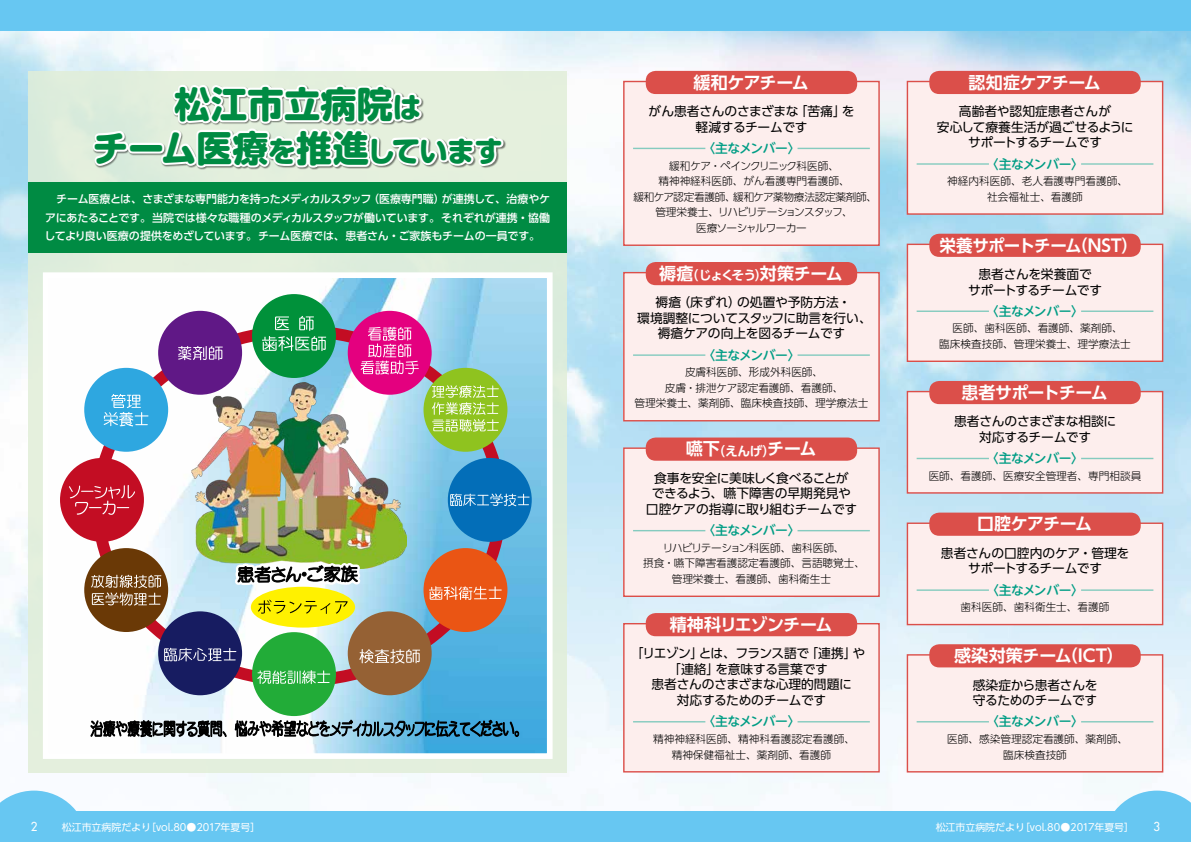
<style>
.page{position:relative;width:1191px;height:842px;background:#fff}
.page>*{position:absolute;margin:0;border:0;box-sizing:border-box;transform-origin:0 0}
.t1{font:800 36.1px/43.9px "Soft Go Std";letter-spacing:.01em;color:#008b43;text-align:center}
.t2{font:700 17px "UD Shin Go Pr 6 De";letter-spacing:-.02em;color:#fff}
.t3{font:700 17px "UD Shin Go Pr 6 De";letter-spacing:.005em;color:#fff}
.t4{font:700 17px "UD Shin Go Pr 6 De";letter-spacing:-.055em;color:#fff}
.t5{font:700 17px "UD Shin Go Pr 6 De";letter-spacing:-.045em;color:#fff}
.t6{font:700 17px "UD Shin Go Pr 6 De";letter-spacing:-.04em;color:#fff}
.t7{font:12.8px/15.6px "UD Shin Go Pr 6";letter-spacing:-.02em;color:#000;text-align:center}
.t8{font:500 12.8px "UD Shin M Go Pr 6";letter-spacing:-.03em;color:#009d85}
.t9{font:500 12px "Futura Std";color:#fff;scale:.95 1}
.t10{font:500 11px/18.4px "UD Shin Go Pr 6";letter-spacing:-.015em;color:#fff;text-align:justify}
.t11{font:300 10.6px/15.6px "UD Shin Go Pr 6";color:#000;text-align:center}
.t12{font:300 10.6px "UD Shin Go Pr 6";letter-spacing:-.025em;color:#000}
.t13{font:300 10.6px "UD Shin Go Pr 6";letter-spacing:-.07em;color:#000}
.t14{font:300 10.6px "UD Shin Go Pr 6";letter-spacing:-.065em;color:#000}
.t15{font:300 10.6px "UD Shin Go Pr 6";letter-spacing:-.045em;color:#000}
.t16{font:9.9px "UD Shin Go Pr 6";color:#fff}
.s1{font-size:28.3px}
.s2{font-size:12.8px}
</style>
<div class="page">
<img style="left:0;top:31px;width:1191px;height:780px">
<svg style="left:0;top:791px;width:88px;height:20px"></svg>
<svg style="left:1103px;top:791px;width:88px;height:20px"></svg>
<div style="left:0;top:811px;width:595px;height:31px;background:#67c7f2"></div>
<div style="left:595px;top:811px;width:596px;height:31px;background:#67c7f2"></div>
<div style="left:0;top:0;width:595px;height:31px;background:#67c7f2"></div>
<div style="left:595px;top:0;width:596px;height:31px;background:#67c7f2"></div>
<div style="left:28px;top:71px;width:539px;height:701px;background:#e1eed8"></div>
<div style="left:624px;top:81px;width:255px;height:164px;background:#fdeeed"></div>
<hr style="left:633px;top:148px;width:72px;height:1px;background:#85cbbf">
<hr style="left:797px;top:148px;width:73px;height:1px;background:#85cbbf">
<div style="left:623px;top:81px;width:256px;height:165px;border:1px solid #db4f4a"></div>
<div style="left:646px;top:71px;width:211px;height:23px;background:#db4f4a;border-radius:10px"></div>
<div style="left:624px;top:624px;width:255px;height:148px;background:#fdeeed"></div>
<hr style="left:633px;top:721px;width:72px;height:1px;background:#85cbbf">
<hr style="left:797px;top:721px;width:73px;height:1px;background:#85cbbf">
<div style="left:623px;top:623px;width:256px;height:149px;border:1px solid #db4f4a"></div>
<div style="left:646px;top:613px;width:211px;height:23px;background:#db4f4a;border-radius:10px"></div>
<div style="left:907px;top:244px;width:255px;height:117px;background:#fdeeed"></div>
<hr style="left:916px;top:311px;width:73px;height:1px;background:#85cbbf">
<hr style="left:1081px;top:311px;width:72px;height:1px;background:#85cbbf">
<div style="left:906px;top:244px;width:257px;height:118px;border:1px solid #db4f4a"></div>
<div style="left:929px;top:234px;width:211px;height:23px;background:#db4f4a;border-radius:10px"></div>
<div style="left:907px;top:392px;width:255px;height:101px;background:#fdeeed"></div>
<hr style="left:916px;top:458px;width:73px;height:1px;background:#85cbbf">
<hr style="left:1081px;top:458px;width:72px;height:1px;background:#85cbbf">
<div style="left:906px;top:391px;width:257px;height:103px;border:1px solid #db4f4a"></div>
<div style="left:929px;top:381px;width:211px;height:23px;background:#db4f4a;border-radius:10px"></div>
<div style="left:907px;top:523px;width:255px;height:102px;background:#fdeeed"></div>
<hr style="left:916px;top:589px;width:73px;height:2px;background:#85cbbf">
<hr style="left:1081px;top:589px;width:72px;height:2px;background:#85cbbf">
<div style="left:906px;top:522px;width:257px;height:103px;border:1px solid #db4f4a"></div>
<div style="left:929px;top:513px;width:211px;height:23px;background:#db4f4a;border-radius:10px"></div>
<div style="left:907px;top:655px;width:255px;height:117px;background:#fdeeed"></div>
<hr style="left:916px;top:721px;width:73px;height:1px;background:#85cbbf">
<hr style="left:1081px;top:721px;width:72px;height:1px;background:#85cbbf">
<div style="left:906px;top:654px;width:257px;height:118px;border:1px solid #db4f4a"></div>
<div style="left:929px;top:644px;width:211px;height:23px;background:#db4f4a;border-radius:10px"></div>
<div style="left:624px;top:273px;width:255px;height:148px;background:#fdeeed"></div>
<hr style="left:633px;top:354px;width:72px;height:2px;background:#85cbbf">
<hr style="left:797px;top:354px;width:73px;height:2px;background:#85cbbf">
<div style="left:623px;top:272px;width:256px;height:149px;border:1px solid #db4f4a"></div>
<div style="left:646px;top:262px;width:211px;height:23px;background:#db4f4a;border-radius:10px"></div>
<div style="left:624px;top:448px;width:255px;height:148px;background:#fdeeed"></div>
<hr style="left:633px;top:530px;width:72px;height:1px;background:#85cbbf">
<hr style="left:797px;top:530px;width:73px;height:1px;background:#85cbbf">
<div style="left:623px;top:447px;width:256px;height:150px;border:1px solid #db4f4a"></div>
<div style="left:646px;top:437px;width:211px;height:24px;background:#db4f4a;border-radius:10px"></div>
<div style="left:907px;top:81px;width:255px;height:133px;background:#fdeeed"></div>
<hr style="left:916px;top:163px;width:73px;height:2px;background:#85cbbf">
<hr style="left:1081px;top:163px;width:72px;height:2px;background:#85cbbf">
<div style="left:906px;top:81px;width:257px;height:134px;border:1px solid #db4f4a"></div>
<div style="left:929px;top:71px;width:211px;height:23px;background:#db4f4a;border-radius:10px"></div>
<img style="left:43px;top:272px;width:510px;height:487px">
<div style="left:28px;top:182px;width:539px;height:71px;background:#008b43"></div>
<div style="left:93px;top:85px;width:413px;height:85px;background:#dcecdc"></div>
<svg style="left:93px;top:131px;width:38px;height:37px"></svg>
<div style="left:128px;top:143px;width:36px;height:11px;border:4px solid #fff;border-radius:3px"></div>
<svg style="left:159px;top:69px;width:346px;height:101px"></svg>
<h1 class="t1" style="left:93px;top:79px;width:412px">松江市立病院<span class="s1">は<br></span>チーム医療<span class="s1">を</span>推進<span class="s1">しています</span></h1>
<p class="t10" style="left:44px;top:189px;width:507px;text-indent:12px">チーム医療とは、さまざまな専門能力を持ったメディカルスタッフ（医療専門職）が連携して、治療やケアにあたることです。当院では様々な職種のメディカルスタッフが働いています。それぞれが連携・協働してより良い医療の提供をめざしています。チーム医療では、患者さん・ご家族もチームの一員です。</p>
<h2 class="t2" style="left:693px;top:68px;width:117px">緩和ケアチーム</h2>
<p class="t7" style="left:648px;top:103px;width:207px">がん患者さんのさまざまな「苦痛」を軽減するチームです</p>
<p class="t8" style="left:702px;top:137px;width:100px">〈主なメンバー〉</p>
<p class="t14" style="left:669px;top:157px;width:171px">緩和ケア・ペインクリニック科医師、</p>
<p class="t11" style="left:658px;top:173px;width:193px">精神神経科医師、がん看護専門看護師、</p>
<p class="t12" style="left:633px;top:188px;width:245px">緩和ケア認定看護師、緩和ケア薬物療法認定薬剤師、</p>
<p class="t13" style="left:655px;top:204px;width:199px">管理栄養士、リハビリテーションスタッフ、</p>
<p class="t15" style="left:696px;top:219px;width:112px">医療ソーシャルワーカー</p>
<h2 class="t2" style="left:659px;top:259px;width:185px">褥瘡<span class="s2">（じょくそう）</span>対策チーム</h2>
<p class="t7" style="left:637px;top:294px;width:236px">褥瘡（床ずれ）の処置や予防方法・<br>環境調整についてスタッフに助言を行い、褥瘡ケアの向上を図るチームです</p>
<p class="t8" style="left:702px;top:344px;width:100px">〈主なメンバー〉</p>
<p class="t11" style="left:634px;top:364px;width:235px">皮膚科医師、形成外科医師、<br>皮膚・排泄ケア認定看護師、看護師、<br>管理栄養士、薬剤師、臨床検査技師、理学療法士</p>
<h2 class="t2" style="left:686px;top:435px;width:132px">嚥下<span class="s2">（えんげ）</span>チーム</h2>
<p class="t7" style="left:646px;top:470px;width:213px">食事を安全に美味しく食べることが<br>できるよう、嚥下障害の早期発見や口腔ケアの指導に取り組むチームです</p>
<p class="t8" style="left:702px;top:520px;width:100px">〈主なメンバー〉</p>
<p class="t11" style="left:643px;top:540px;width:224px">リハビリテーション科医師、歯科医師、<br>摂食・嚥下障害看護認定看護師、言語聴覚士、管理栄養士、看護師、歯科衛生士</p>
<h2 class="t4" style="left:670px;top:611px;width:164px">精神科リエゾンチーム</h2>
<p class="t7" style="left:631px;top:645px;width:236px">「リエゾン」とは、フランス語で「連携」や「連絡」を意味する言葉です<br>患者さんのさまざまな心理的問題に<br>対応するためのチームです</p>
<p class="t8" style="left:702px;top:711px;width:100px">〈主なメンバー〉</p>
<p class="t11" style="left:653px;top:731px;width:203px">精神神経科医師、精神科看護認定看護師、精神保健福祉士、薬剤師、看護師</p>
<h2 class="t6" style="left:968px;top:68px;width:134px">認知症ケアチーム</h2>
<p class="t7" style="left:937px;top:103px;width:198px">高齢者や認知症患者さんが<br>安心して療養生活が過ごせるようにサポートするチームです</p>
<p class="t8" style="left:986px;top:153px;width:100px">〈主なメンバー〉</p>
<p class="t11" style="left:947px;top:173px;width:182px">神経内科医師、老人看護専門看護師、社会福祉士、看護師</p>
<h2 class="t2" style="left:939px;top:231px;width:200px">栄養サポートチーム（NST）</h2>
<p class="t7" style="left:968px;top:266px;width:135px">患者さんを栄養面で<br>サポートするチームです</p>
<p class="t8" style="left:986px;top:300px;width:100px">〈主なメンバー〉</p>
<p class="t11" style="left:939px;top:320px;width:193px">医師、歯科医師、看護師、薬剤師、<br>臨床検査技師、管理栄養士、理学療法士</p>
<h2 class="t5" style="left:961px;top:378px;width:148px">患者サポートチーム</h2>
<p class="t7" style="left:954px;top:413px;width:164px">患者さんのさまざまな相談に対応するチームです</p>
<p class="t8" style="left:986px;top:447px;width:100px">〈主なメンバー〉</p>
<p class="t11" style="left:928px;top:467px;width:214px">医師、看護師、医療安全管理者、専門相談員</p>
<h2 class="t2" style="left:977px;top:510px;width:117px">口腔ケアチーム</h2>
<p class="t7" style="left:941px;top:545px;width:190px">患者さんの口腔内のケア・管理をサポートするチームです</p>
<p class="t8" style="left:986px;top:579px;width:100px">〈主なメンバー〉</p>
<p class="t11" style="left:960px;top:599px;width:150px">歯科医師、歯科衛生士、看護師</p>
<h2 class="t3" style="left:954px;top:642px;width:171px">感染対策チーム（ICT）</h2>
<p class="t7" style="left:972px;top:676px;width:126px;text-align:left">感染症から患者さんを守るためのチームです</p>
<p class="t8" style="left:986px;top:711px;width:100px">〈主なメンバー〉</p>
<p class="t11" style="left:947px;top:731px;width:182px">医師、感染管理認定看護師、薬剤師、臨床検査技師</p>
<p class="t9" style="left:31px;top:819px;width:8px">2</p>
<p class="t16" style="left:62px;top:819px;width:200px">松江市立病院だより［vol.80●2017年夏号］</p>
<p class="t16" style="left:935px;top:819px;width:200px">松江市立病院だより［vol.80●2017年夏号］</p>
<p class="t9" style="left:1153px;top:819px;width:8px">3</p>
</div>
